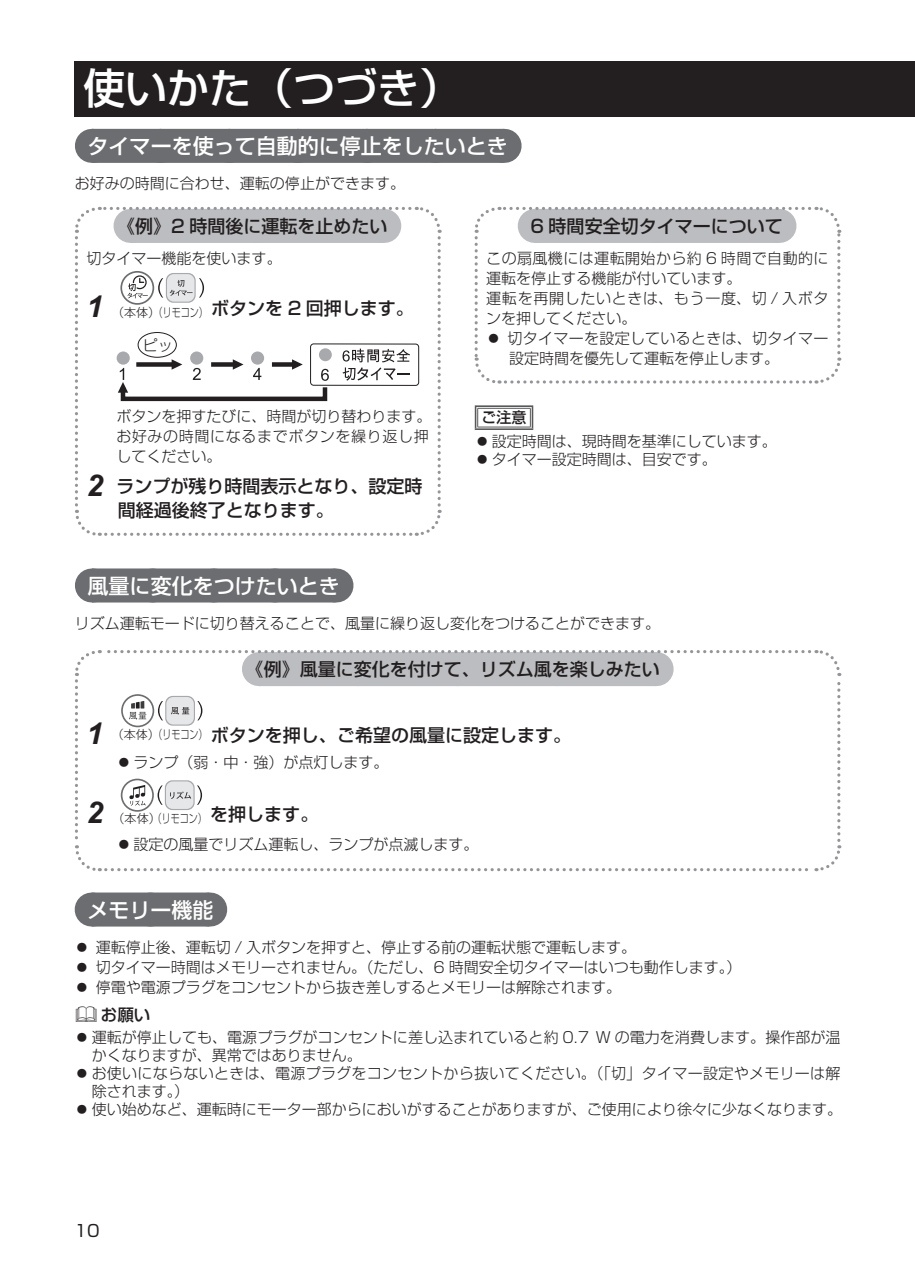
<style>
.page{position:relative;width:915px;height:1283px;background:#fff}
.page>*{position:absolute;margin:0;border:0;box-sizing:border-box;transform-origin:0 0}
.t1{font:500 42px "Shin Go Pro";color:#fff}
.t2{font:italic 700 30px "Arial";color:#231f20}
.t3{font:500 21px "Shin Go Pro";color:#fff}
.t4{font:500 18px/24px "Shin Go Pro";color:#231f20}
.t5{font:500 16.5px "Shin Go Pro";color:#231f20}
.t6{font:16.5px "Shin Go Pro";color:#231f20}
.t7{font:300 15px/20px "Shin Go Pro";color:#231f20}
.t8{font:300 15px "Shin Go Pro";letter-spacing:.02em;color:#231f20}
.t9{font:300 15px "Shin Go Pro";letter-spacing:.03em;color:#231f20}
.t10{font:300 15px "Shin Go Pro";letter-spacing:.045em;color:#231f20}
.t11{font:300 12px "Shin Go Pro";color:#231f20}
.s1{font-family:"Arial";font-weight:700;font-style:italic;font-size:30px}
.s2{font-weight:500}
.s3{font-family:"Koz Go Pro"}
</style>
<div class="page">
<div style="left:75px;top:61px;width:839px;height:55px;background:#231f20"></div>
<svg style="left:75px;top:206px;width:367px;height:330px"></svg>
<svg style="left:75px;top:650px;width:767px;height:222px"></svg>
<svg style="left:474px;top:206px;width:368px;height:178px"></svg>
<div style="left:92px;top:129px;width:411px;height:34px;background:#6c6d70"></div>
<svg style="left:165px;top:162px;width:304px;height:1px"></svg>
<hr style="left:503px;top:129px;width:1px;height:34px;background:#6c6d70">
<div style="left:92px;top:568px;width:243px;height:34px;background:#6c6d70"></div>
<svg style="left:153px;top:568px;width:152px;height:1px"></svg>
<hr style="left:335px;top:568px;width:1px;height:34px;background:#6c6d70">
<hr style="left:475px;top:405px;width:58px;height:2px;background:#57585a">
<hr style="left:477px;top:408px;width:53px;height:1px;background:#57585a">
<svg style="left:475px;top:407px;width:3px;height:21px"></svg>
<svg style="left:530px;top:408px;width:1px;height:19px"></svg>
<hr style="left:531px;top:407px;width:2px;height:21px;background:#57585a">
<hr style="left:477px;top:427px;width:53px;height:1px;background:#57585a">
<hr style="left:475px;top:428px;width:58px;height:2px;background:#57585a">
<div style="left:92px;top:892px;width:117px;height:34px;background:#6c6d70"></div>
<svg style="left:150px;top:892px;width:30px;height:1px"></svg>
<hr style="left:209px;top:892px;width:1px;height:34px;background:#6c6d70">
<h1 class="t1" style="left:83px;top:54px;width:380px">使いかた（つづき）</h1>
<h3 class="t3" style="left:88px;top:129px;width:421px">タイマーを使って自動的に停止をしたいとき</h3>
<p class="t7" style="left:75px;top:172px;width:332px">お好みの時間に合わせ、運転の停止ができます。</p>
<p class="t4" style="left:117px;top:212px;width:272px">《例》2 時間後に運転を止めたい</p>
<p class="t7" style="left:87px;top:247px;width:196px">切タイマー機能を使います。</p>
<h2 class="t2" style="left:87px;top:287px;width:18px">1</h2>
<p class="t4" style="left:112px;top:294px;width:303px"><sub>（本体）（リモコン）</sub>ボタンを 2 回押します。</p>
<p class="t7" style="left:143px;top:333px;width:31px">ピッ</p>
<p class="t7" style="left:116px;top:405px;width:317px">ボタンを押すたびに、時間が切り替わります。お好みの時間になるまでボタンを繰り返し押してください。</p>
<p class="t4" style="left:118px;top:472px;width:306px;text-indent:-31px"><span class="s1">2</span> ランプが残り時間表示となり、設定時間経過後終了となります。</p>
<p class="t4" style="left:530px;top:212px;width:254px">6 時間安全切タイマーについて</p>
<p class="t9" style="left:486px;top:246px;width:344px">この扇風機には運転開始から約 6 時間で自動的に</p>
<p class="t7" style="left:486px;top:267px;width:256px">運転を停止する機能が付いています。</p>
<p class="t10" style="left:486px;top:286px;width:344px">運転を再開したいときは、もう一度、切 / 入ボタ</p>
<p class="t7" style="left:486px;top:306px;width:151px">ンを押してください。</p>
<p class="t8" style="left:486px;top:326px;width:343px">⿟ 切タイマーを設定しているときは、切タイマー</p>
<p class="t7" style="left:509px;top:346px;width:271px">設定時間を優先して運転を停止します。</p>
<p class="t7" style="left:475px;top:404px;width:304px;line-height:24px;text-indent:7px"><span class="s2">ご注意<br></span><span class="s3">⿟</span>設定時間は、現時間を基準にしています。</p>
<p class="t7" style="left:475px;top:448px;width:244px"><span class="s3">⿟</span>タイマー設定時間は、目安です。</p>
<h3 class="t3" style="left:88px;top:568px;width:253px">風量に変化をつけたいとき</h3>
<p class="t7" style="left:75px;top:611px;width:586px">リズム運転モードに切り替えることで、風量に繰り返し変化をつけることができます。</p>
<p class="t4" style="left:246px;top:655px;width:416px">《例》風量に変化を付けて、リズム風を楽しみたい</p>
<h2 class="t2" style="left:87px;top:714px;width:18px">1</h2>
<p class="t4" style="left:112px;top:721px;width:461px"><sup>（本体）（リモコン）</sup>ボタンを押し、ご希望の風量に設定します。</p>
<p class="t7" style="left:116px;top:750px;width:274px">⿟ランプ（弱・中・強）が点灯します。</p>
<h2 class="t2" style="left:87px;top:793px;width:18px">2</h2>
<p class="t11" style="left:113px;top:809px;width:207px">（本体）（リモコン）<sup>を押します。</sup></p>
<p class="t7" style="left:131px;top:832px;width:6px">⿟</p>
<p class="t7" style="left:116px;top:832px;width:364px">⿟設定の風量でリズム運転し、ランプが点滅します。</p>
<h3 class="t3" style="left:87px;top:892px;width:128px">メモリー機能</h3>
<p class="t7" style="left:75px;top:935px;width:668px">⿟ 運転停止後、運転切 / 入ボタンを押すと、停止する前の運転状態で運転します。<br>⿟ 切タイマー時間はメモリーされません。（ただし、6 時間安全切タイマーはいつも動作します。）⿟ 停電や電源プラグをコンセントから抜き差しするとメモリーは解除されます。</p>
<p class="t5" style="left:101px;top:1001px;width:51px">お願い</p>
<p class="t7" style="left:75px;top:1025px;width:767px"><span class="s3">⿟</span>運転が停止しても、電源プラグがコンセントに差し込まれていると約 0.7 W の電力を消費します。操作部が温</p>
<p class="t7" style="left:92px;top:1043px;width:272px">かくなりますが、異常ではありません。</p>
<p class="t8" style="left:75px;top:1061px;width:767px"><span class="s3">⿟</span>お使いにならないときは、電源プラグをコンセントから抜いてください。（「切」タイマー設定やメモリーは解</p>
<p class="t7" style="left:92px;top:1079px;width:99px">除されます。）</p>
<p class="t7" style="left:75px;top:1097px;width:769px"><span class="s3">⿟</span>使い始めなど、運転時にモーター部からにおいがすることがありますが、ご使用により徐々に少なくなります。</p>
<p class="t6" style="left:75px;top:1216px;width:27px">10</p>
</div>
